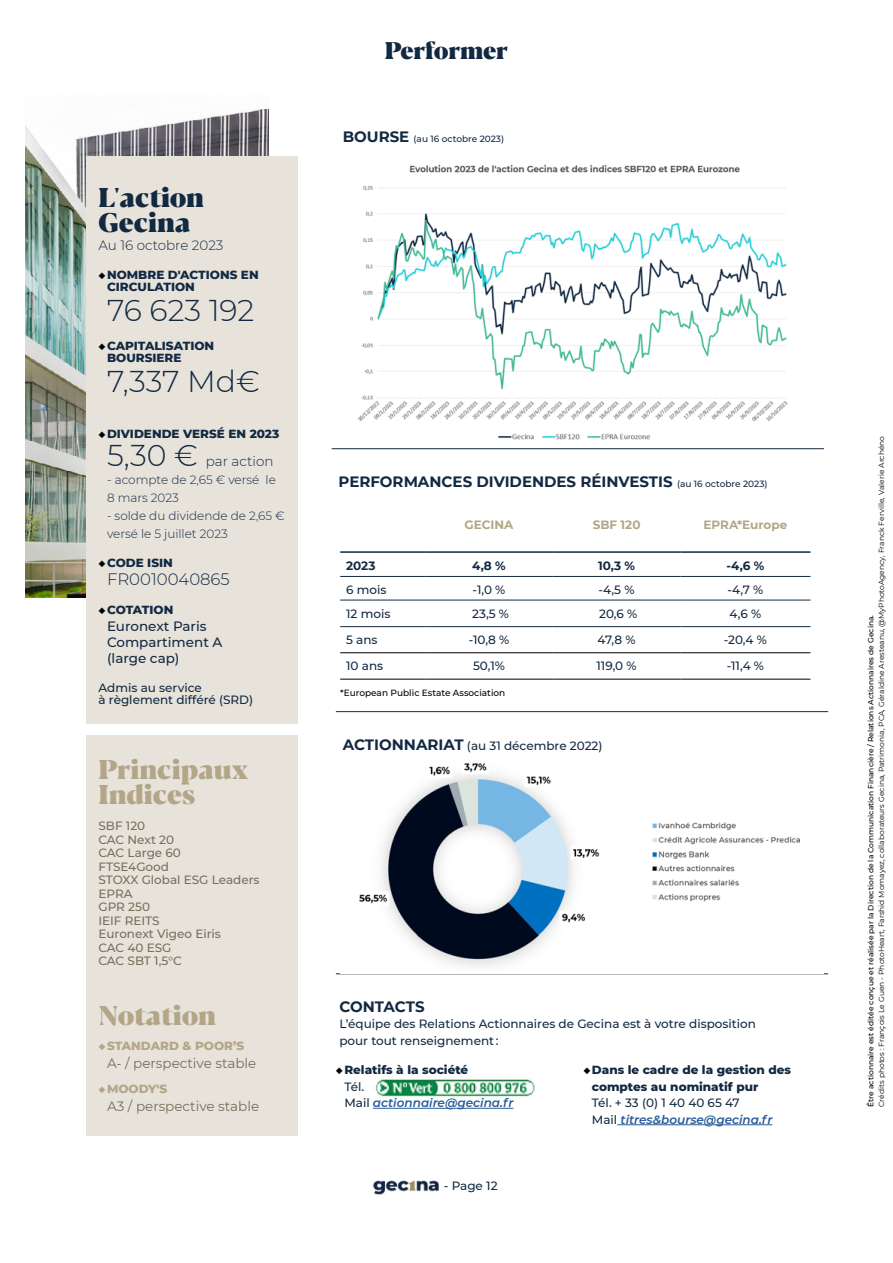
<style>
.page{position:relative;width:893px;height:1263px;background:#fff}
.page>*{position:absolute;margin:0;border:0;box-sizing:border-box;transform-origin:0 0}
.t1{font:300 30px "Montserrat";color:#122942}
.t2{font:800 27px/25.5px "Blacker Pro Dis";color:#b3a688}
.t3{font:800 27px/25.5px "Blacker Pro Dis";color:#122942}
.t4{font:800 24px "Blacker Pro Dis";letter-spacing:-.015em;color:#122942}
.t5{font:300 16.5px "Montserrat";color:#122942}
.t6{font:700 15px "Montserrat";color:#122942}
.t7{font:13.5px "Montserrat";color:#776f5b}
.t8{font:500 13.5px/16.2px "Montserrat";color:#122942}
.t9{font:300 13.5px "Montserrat";color:#122942}
.t10{font:500 12px/16.5px "Montserrat";color:#122942}
.t11{font:800 12px/12px "Montserrat";color:#122942}
.t12{font:500 12px/13.5px "Montserrat";color:#776f5b}
.t13{font:300 12px/18px "Montserrat";color:#122942}
.t14{font:italic 600 12px/16.5px "Montserrat";color:#275b9b}
.t15{font:800 12px "Montserrat";color:#b3a688}
.t16{font:700 12px "Montserrat";color:#b3a688}
.t17{font:700 12px "Montserrat";color:#122942}
.t18{font:500 12px "Montserrat";color:#122940}
.t19{font:500 9px "Montserrat";color:#000}
.t20{font:500 9px "Montserrat";color:#122942}
.t21{font:7.5px "Montserrat";color:#000}
.t22{font:500 7.5px "Montserrat";color:#000}
.s1{font-weight:700;color:#000}
.s2{font-weight:700}
.s3{font-weight:700;font-size:15px}
.s4{font-weight:500;font-size:9px}
.s5{font-weight:700;font-style:normal;color:#000}
.s6{font-weight:800;font-style:normal;color:#122942}
.s7{font-weight:500;font-style:normal;color:#122942}
.s8{font-weight:600;font-style:italic;color:#275b9b}
.s9{color:#122942}
</style>
<div class="page">
<img style="left:373px;top:1180px;width:66px;height:15px">
<img style="left:26px;top:108px;width:242px;height:489px">
<div style="left:86px;top:156px;width:212px;height:568px;background:#e7e2da"></div>
<div style="left:86px;top:735px;width:212px;height:264px;background:#e7e2da"></div>
<div style="left:86px;top:981px;width:212px;height:154px;background:#e7e2da"></div>
<hr style="left:373px;top:1108px;width:140px;height:1px;background:#275b9b">
<hr style="left:617px;top:1124px;width:155px;height:1px;background:#275b9b">
<img style="left:375px;top:1079px;width:160px;height:18px">
<hr style="left:336px;top:973px;width:492px;height:1px;background:#122942">
<hr style="left:332px;top:448px;width:492px;height:1px;background:#122942">
<hr style="left:340px;top:576px;width:85px;height:1px;background:#122942">
<hr style="left:425px;top:576px;width:128px;height:1px;background:#122942">
<hr style="left:553px;top:576px;width:127px;height:1px;background:#122942">
<hr style="left:680px;top:576px;width:130px;height:1px;background:#122942">
<hr style="left:340px;top:600px;width:85px;height:1px;background:#122942">
<hr style="left:425px;top:600px;width:128px;height:1px;background:#122942">
<hr style="left:553px;top:600px;width:127px;height:1px;background:#122942">
<hr style="left:680px;top:600px;width:130px;height:1px;background:#122942">
<hr style="left:340px;top:626px;width:85px;height:1px;background:#122942">
<hr style="left:425px;top:626px;width:128px;height:1px;background:#122942">
<hr style="left:553px;top:626px;width:127px;height:1px;background:#122942">
<hr style="left:680px;top:626px;width:130px;height:1px;background:#122942">
<hr style="left:340px;top:652px;width:85px;height:1px;background:#000">
<hr style="left:425px;top:652px;width:128px;height:1px;background:#000">
<hr style="left:553px;top:652px;width:127px;height:1px;background:#000">
<hr style="left:680px;top:652px;width:130px;height:1px;background:#000">
<hr style="left:340px;top:679px;width:85px;height:1px;background:#000">
<hr style="left:425px;top:679px;width:128px;height:1px;background:#000">
<hr style="left:553px;top:679px;width:127px;height:1px;background:#000">
<hr style="left:680px;top:679px;width:130px;height:1px;background:#000">
<hr style="left:340px;top:551px;width:85px;height:2px;background:#122942">
<hr style="left:425px;top:551px;width:128px;height:2px;background:#122942">
<hr style="left:553px;top:551px;width:127px;height:2px;background:#122942">
<hr style="left:680px;top:551px;width:130px;height:2px;background:#122942">
<img style="left:358px;top:164px;width:430px;height:276px">
<img style="left:341px;top:763px;width:482px;height:211px">
<hr style="left:336px;top:711px;width:492px;height:1px;background:#122942">
<h2 class="t3" style="left:99px;top:182px;width:107px">L'action<br>Gecina</h2>
<p class="t9" style="left:99px;top:236px;width:126px">Au 16 octobre 2023</p>
<p class="t11" style="left:107px;top:268px;width:153px;text-indent:-9px"><span class="s1">◆</span>NOMBRE D'ACTIONS EN<br>CIRCULATION</p>
<h1 class="t1" style="left:107px;top:290px;width:149px">76 623 192</h1>
<p class="t11" style="left:107px;top:339px;width:109px;text-indent:-9px"><span class="s1">◆</span>CAPITALISATION<br>BOURSIERE</p>
<h1 class="t1" style="left:107px;top:361px;width:155px">7,337 Md€</h1>
<p class="t11" style="left:99px;top:427px;width:182px"><span class="s1">◆</span>DIVIDENDE VERSÉ EN 2023</p>
<h1 class="t1" style="left:107px;top:435px;width:93px">5,30 €</h1>
<p class="t9" style="left:206px;top:452px;width:69px">par action</p>
<p class="t13" style="left:107px;top:471px;width:170px">- acompte de 2,65 € versé le<br>8 mars 2023</p>
<p class="t13" style="left:107px;top:507px;width:179px">- solde du dividende de 2,65 € versé le 5 juillet 2023</p>
<p class="t11" style="left:98px;top:556px;width:76px"><span class="s1">◆</span>CODE ISIN</p>
<h3 class="t5" style="left:107px;top:568px;width:124px">FR0010040865</h3>
<p class="t11" style="left:99px;top:603px;width:76px"><span class="s1">◆</span>COTATION</p>
<p class="t8" style="left:107px;top:617px;width:117px">Euronext Paris<br>Compartiment A (large cap)</p>
<p class="t10" style="left:99px;top:681px;width:156px;line-height:12px">Admis au service<br>à règlement différé (SRD)</p>
<h2 class="t2" style="left:99px;top:754px;width:151px">Principaux<br>Indices</h2>
<p class="t12" style="left:99px;top:819px;width:163px">SBF 120<br>CAC Next 20<br>CAC Large 60<br>FTSE4Good<br>STOXX Global ESG Leaders<br>EPRA<br>GPR 250<br>IEIF REITS<br>Euronext Vigeo Eiris<br>CAC 40 ESG<br>CAC SBT 1,5°C</p>
<h2 class="t2" style="left:99px;top:1000px;width:119px">Notation</h2>
<p class="t15" style="left:99px;top:1037px;width:147px"><span class="s2">◆</span>STANDARD &amp; POOR’S</p>
<p class="t7" style="left:107px;top:1054px;width:151px">A- / perspective stable</p>
<p class="t15" style="left:99px;top:1079px;width:70px"><span class="s2">◆</span>MOODY'S</p>
<p class="t7" style="left:107px;top:1096px;width:154px">A3 / perspective stable</p>
<h3 class="t4" style="left:385px;top:32px;width:125px">Performer</h3>
<p class="t20" style="left:343px;top:132px;width:163px"><span class="s3">BOURSE</span> (au 16 octobre 2023)</p>
<p class="t6" style="left:339px;top:471px;width:430px">PERFORMANCES DIVIDENDES RÉINVESTIS <span class="s4">(au 16 octobre 2023)</span></p>
<p class="t16" style="left:465px;top:516px;width:50px">GECINA</p>
<p class="t16" style="left:593px;top:516px;width:49px">SBF 120</p>
<p class="t16" style="left:703px;top:516px;width:85px">EPRA*Europe</p>
<p class="t17" style="left:346px;top:557px;width:31px">2023</p>
<p class="t17" style="left:472px;top:557px;width:35px">4,8 %</p>
<p class="t17" style="left:598px;top:557px;width:38px">10,3 %</p>
<p class="t17" style="left:726px;top:557px;width:39px">-4,6 %</p>
<p class="t10" style="left:346px;top:581px;width:42px">6 mois</p>
<p class="t10" style="left:473px;top:581px;width:34px">-1,0 %</p>
<p class="t10" style="left:599px;top:581px;width:37px">-4,5 %</p>
<p class="t10" style="left:727px;top:581px;width:38px">-4,7 %</p>
<p class="t10" style="left:346px;top:605px;width:46px">12 mois</p>
<p class="t10" style="left:472px;top:605px;width:38px">23,5 %</p>
<p class="t10" style="left:599px;top:605px;width:40px">20,6 %</p>
<p class="t10" style="left:730px;top:605px;width:33px">4,6 %</p>
<p class="t10" style="left:346px;top:631px;width:33px">5 ans</p>
<p class="t10" style="left:469px;top:631px;width:42px">-10,8 %</p>
<p class="t10" style="left:598px;top:631px;width:39px">47,8 %</p>
<p class="t10" style="left:724px;top:631px;width:45px">-20,4 %</p>
<p class="t10" style="left:346px;top:657px;width:39px">10 ans</p>
<p class="t10" style="left:473px;top:657px;width:33px">50,1%</p>
<p class="t10" style="left:596px;top:657px;width:42px">119,0 %</p>
<p class="t10" style="left:727px;top:657px;width:39px">-11,4 %</p>
<p class="t19" style="left:340px;top:687px;width:167px">*European Public Estate Association</p>
<p class="t10" style="left:343px;top:737px;width:261px"><span class="s3">ACTIONNARIAT</span> (au 31 décembre 2022)</p>
<p class="t6" style="left:339px;top:996px;width:87px">CONTACTS</p>
<p class="t10" style="left:339px;top:1015px;width:418px">L’équipe des Relations Actionnaires de Gecina est à votre disposition pour tout renseignement :</p>
<p class="t14" style="left:344px;top:1061px;width:171px;text-indent:-9px"><span class="s5">◆</span><span class="s6">Relatifs à la société<br></span><span class="s7">Tél.<br>Mail</span> actionnaire@gecina.fr</p>
<p class="t11" style="left:592px;top:1061px;width:201px;line-height:16.5px;text-indent:-9px"><span class="s1">◆</span>Dans le cadre de la gestion des comptes au nominatif pur</p>
<p class="t10" style="left:592px;top:1094px;width:182px">Tél. + 33 (0) 1 40 40 65 47<br>Mail <span class="s8">titres&amp;bourse@gecina.fr</span></p>
<p class="t18" style="left:444px;top:1177px;width:55px">- Page <span class="s9">12</span></p>
<p class="t21" style="left:876px;top:1107px;width:672px;rotate:-90deg">Crédits photos : François Le Guen - PhotoHeart, Farshid Momayez, collaborateurs Gecina, Patrimonia, PCA, Géraldine Aresteanu, @MyPhotoAgency, Franck Ferville, Valerie Archéno</p>
<p class="t22" style="left:866px;top:1107px;width:493px;rotate:-90deg">Être actionnaire est éditée conçue et réalisée par la Direction de la Communication Financière / Relations Actionnaires de Gecina.</p>
</div>
